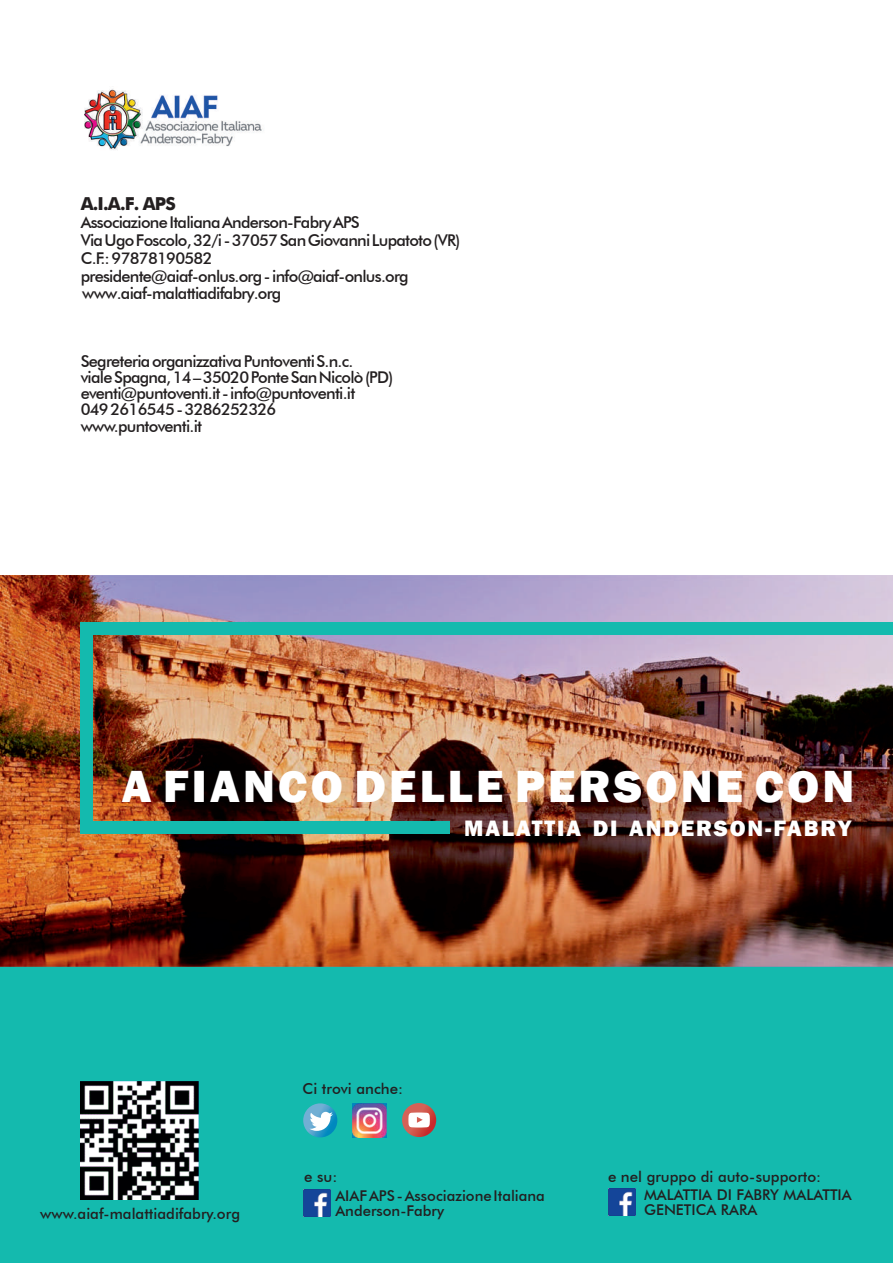
<style>
.page{position:relative;width:893px;height:1263px;background:#fff}
.page>*{position:absolute;margin:0;border:0;box-sizing:border-box;transform-origin:0 0}
.t1{font:800 46.35px "Franklin Gothic";letter-spacing:.07em;color:#fff}
.t2{font:800 22.95px "Franklin Gothic";letter-spacing:.08em;color:#fff}
.t3{font:700 17.85px "Futura";color:#231f20}
.t4{font:500 16.2px/17.9px "Futura BT";letter-spacing:-.045em;color:#231f20}
.t5{font:500 15px "Futura BT";color:#231f20}
.t6{font:500 14.85px/14.9px "Futura BT";color:#231f20}
</style>
<div class="page">
<div style="left:0;top:966px;width:893px;height:297px;background:#14baae"></div>
<img style="left:0;top:575px;width:893px;height:391px">
<div style="left:80px;top:622px;width:813px;height:12px;background:#14baae"></div>
<div style="left:80px;top:622px;width:13px;height:211px;background:#14baae"></div>
<img style="left:608px;top:1188px;width:27px;height:27px">
<img style="left:303px;top:1189px;width:27px;height:27px">
<img style="left:353px;top:1103px;width:34px;height:34px">
<svg style="left:303px;top:1103px;width:34px;height:34px"></svg>
<svg style="left:309px;top:1112px;width:24px;height:19px"></svg>
<svg style="left:402px;top:1103px;width:34px;height:34px"></svg>
<svg style="left:408px;top:1112px;width:22px;height:15px"></svg>
<img style="left:84px;top:89px;width:180px;height:61px">
<div style="left:80px;top:821px;width:370px;height:12px;background:#14baae"></div>
<img style="left:80px;top:1081px;width:119px;height:118px">
<p class="t3" style="left:81px;top:191px;width:97px">A.I.A.F. APS</p>
<p class="t4" style="left:81px;top:213px;width:381px">Associazione Italiana Anderson-Fabry APS<br>Via Ugo Foscolo, 32/i - 37057 San Giovanni Lupatoto (VR)<br>C.F.: 97878190582<br>presidente@aiaf-onlus.org - info@aiaf-onlus.org www.aiaf-malattiadifabry.org</p>
<p class="t4" style="left:81px;top:353px;width:314px;line-height:16.2px">Segreteria organizzativa Puntoventi S.n.c.<br>viale Spagna, 14 – 35020 Ponte San Nicolò (PD) eventi@puntoventi.it - info@puntoventi.it<br>049 2616545 - 3286252326 www.puntoventi.it</p>
<h1 class="t1" style="left:122px;top:757px;width:734px">A FIANCO DELLE PERSONE CON</h1>
<h2 class="t2" style="left:464px;top:814px;width:389px">MALATTIA DI ANDERSON-FABRY</h2>
<p class="t5" style="left:40px;top:1205px;width:201px">www.aiaf-malattiadifabry.org</p>
<p class="t5" style="left:303px;top:1080px;width:102px">Ci trovi anche:</p>
<p class="t5" style="left:304px;top:1168px;width:35px">e su:</p>
<p class="t6" style="left:335px;top:1188px;width:211px">AIAF APS - Associazione Italiana<br>Anderson-Fabry</p>
<p class="t5" style="left:608px;top:1167px;width:215px">e nel gruppo di auto-supporto:</p>
<p class="t6" style="left:644px;top:1187px;width:209px">MALATTIA DI FABRY MALATTIA<br>GENETICA RARA</p>
</div>
